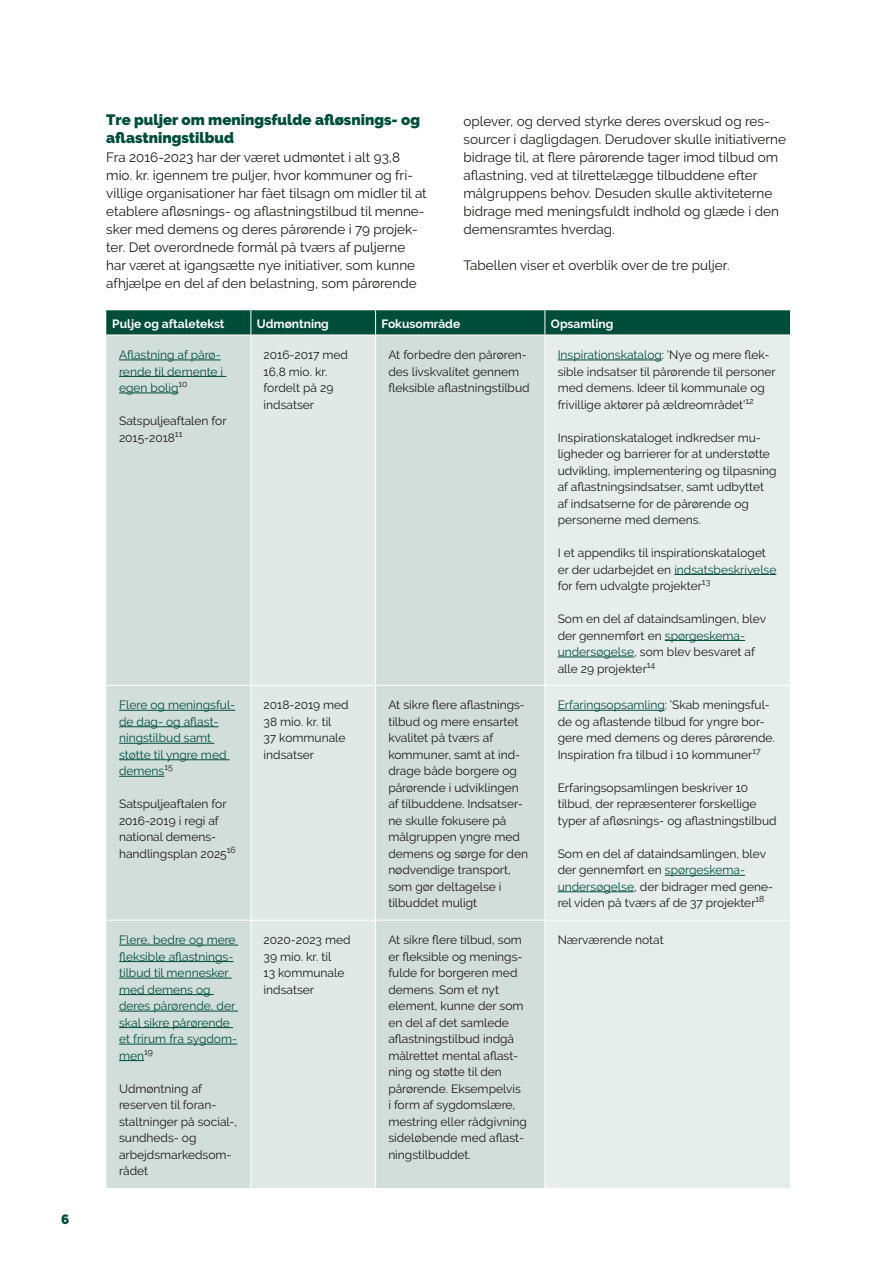
<style>
.page{position:relative;width:893px;height:1263px;background:#fff}
.page>*{position:absolute;margin:0;border:0;box-sizing:border-box;transform-origin:0 0}
.t1{font:15px/18px "Raleway Black 2";color:#004e3a}
.t2{font:13.5px/18px "Raleway Regular 2";color:#1a1a18}
.t3{font:13.5px/18px "Raleway";color:#1a1a18}
.t4{font:13.5px "Raleway Black 2";color:#004e3a}
.t5{font:12px/16.5px "Raleway";color:#1a1a18}
.t6{font:12px/16.5px "Raleway Regular 2";color:#1a1a18}
.t7{font:12px/16.5px "Raleway";color:#004e3a}
.t8{font:700 12px "Raleway";color:#fff}
.t9{font:8.7px "Raleway Regular 2";color:#1a1a18}
.s1{font-family:"Raleway"}
.s2{font-family:"Raleway Regular 2"}
.s3{font-family:"Raleway Regular 2";color:#004e3a}
.s4{font-family:"Raleway";color:#004e3a}
.s5{color:#004e3a}
</style>
<div class="page">
<div style="left:106px;top:336px;width:439px;height:852px;background:#d1deda"></div>
<div style="left:251px;top:336px;width:124px;height:852px;background:#e0e9e6"></div>
<div style="left:546px;top:336px;width:244px;height:852px;background:#e6edeb"></div>
<svg style="left:106px;top:310px;width:684px;height:25px;background:#095441"></svg>
<hr style="left:250px;top:335px;width:1px;height:350px;background:#fff">
<hr style="left:375px;top:335px;width:1px;height:350px;background:#fff">
<hr style="left:106px;top:685px;width:145px;height:1px;background:#fff">
<hr style="left:251px;top:685px;width:125px;height:1px;background:#fff">
<hr style="left:250px;top:686px;width:1px;height:234px;background:#fff">
<hr style="left:376px;top:685px;width:169px;height:1px;background:#fff">
<hr style="left:375px;top:686px;width:1px;height:234px;background:#fff">
<hr style="left:545px;top:685px;width:245px;height:1px;background:#fff">
<hr style="left:106px;top:920px;width:145px;height:1px;background:#fff">
<hr style="left:251px;top:920px;width:125px;height:1px;background:#fff">
<hr style="left:250px;top:920px;width:1px;height:268px;background:#fff">
<hr style="left:376px;top:920px;width:169px;height:1px;background:#fff">
<hr style="left:375px;top:920px;width:1px;height:268px;background:#fff">
<hr style="left:545px;top:920px;width:245px;height:1px;background:#fff">
<hr style="left:119px;top:360px;width:102px;height:1px;background:#004e3a">
<hr style="left:119px;top:376px;width:107px;height:1px;background:#004e3a">
<hr style="left:119px;top:393px;width:59px;height:1px;background:#004e3a">
<hr style="left:558px;top:360px;width:104px;height:1px;background:#004e3a">
<hr style="left:674px;top:574px;width:102px;height:1px;background:#004e3a">
<hr style="left:665px;top:640px;width:80px;height:1px;background:#004e3a">
<hr style="left:558px;top:657px;width:76px;height:1px;background:#004e3a">
<hr style="left:119px;top:710px;width:116px;height:1px;background:#004e3a">
<hr style="left:119px;top:726px;width:100px;height:1px;background:#004e3a">
<hr style="left:119px;top:743px;width:95px;height:1px;background:#004e3a">
<hr style="left:119px;top:759px;width:111px;height:1px;background:#004e3a">
<hr style="left:119px;top:776px;width:45px;height:1px;background:#004e3a">
<hr style="left:558px;top:710px;width:107px;height:1px;background:#004e3a">
<hr style="left:665px;top:875px;width:80px;height:1px;background:#004e3a">
<hr style="left:558px;top:891px;width:76px;height:1px;background:#004e3a">
<hr style="left:119px;top:945px;width:119px;height:1px;background:#004e3a">
<hr style="left:119px;top:961px;width:115px;height:1px;background:#004e3a">
<hr style="left:119px;top:978px;width:113px;height:1px;background:#004e3a">
<hr style="left:119px;top:994px;width:95px;height:1px;background:#004e3a">
<hr style="left:119px;top:1011px;width:119px;height:1px;background:#004e3a">
<hr style="left:119px;top:1027px;width:114px;height:1px;background:#004e3a">
<hr style="left:119px;top:1044px;width:118px;height:1px;background:#004e3a">
<svg style="left:119px;top:1060px;width:25px;height:1px"></svg>
<p class="t4" style="left:61px;top:1211px;width:10px">6</p>
<h2 class="t1" style="left:106px;top:110px;width:315px">Tre puljer om meningsfulde afløsnings- og aflastningstilbud</h2>
<p class="t2" style="left:106px;top:148px;width:322px"><span class="s1">Fra 2016-2023 har der været udmøntet i alt 93,8 </span>mio. kr. igennem tre puljer, hvor kommuner og fri&shy;villige organisationer har fået tilsagn om midler til at <span class="s1">etablere afløsnings- og aflastningstilbud til menne&shy;sker med demens og deres pårørende i 79 projek&shy;</span>ter. Det overordnede formål på tværs af puljerne har været at igangsætte nye initiativer, som kunne <span class="s1">afhjælpe en del af den belastning, som pårørende</span></p>
<p class="t3" style="left:463px;top:112px;width:324px"><span class="s2">oplever, og derved styrke deres overskud og res&shy;sourcer i dagligdagen. Derudover skulle initiativerne </span>bidrage til, at flere pårørende tager imod tilbud om aflastning, ved at tilrettelægge tilbuddene efter målgruppens behov. Desuden skulle aktiviteterne bidrage med meningsfuldt indhold og glæde i den <span class="s2">demensramtes hverdag.</span></p>
<p class="t3" style="left:463px;top:256px;width:268px">Tabellen viser et overblik over de tre puljer.</p>
<p class="t8" style="left:112px;top:316px;width:114px">Pulje og aftaletekst</p>
<p class="t8" style="left:257px;top:316px;width:74px">Udmøntning</p>
<p class="t8" style="left:382px;top:316px;width:80px">Fokusområde</p>
<p class="t8" style="left:551px;top:316px;width:64px">Opsamling</p>
<p class="t7" style="left:119px;top:346px;width:106px">Aflastning af pårø&shy;<span class="s2">rende til demente i </span>egen bolig<sup>10</sup></p>
<p class="t6" style="left:119px;top:412px;width:109px">Satspuljeaftalen for<br>2015-2018<sup>11</sup></p>
<p class="t6" style="left:264px;top:346px;width:86px">2016-2017 med<br>16,8 mio. kr. fordelt på 29 indsatser</p>
<p class="t5" style="left:388px;top:346px;width:143px">At forbedre den pårøren&shy;<span class="s2">des livskvalitet gennem </span>fleksible aflastningstilbud</p>
<p class="t5" style="left:558px;top:346px;width:220px"><span class="s3">Inspirationskatalog</span>: ’Nye og mere flek&shy;sible indsatser til pårørende til personer <span class="s2">med demens. Ideer til kommunale og </span>frivillige aktører på ældreområdet’<sup>12</sup></p>
<p class="t5" style="left:558px;top:429px;width:220px"><span class="s2">Inspirationskataloget indkredser mu&shy;</span>ligheder og barrierer for at understøtte <span class="s2">udvikling, implementering og tilpasning </span>af aflastningsindsatser, samt udbyttet af indsatserne for de pårørende og <span class="s2">personerne med demens.</span></p>
<p class="t6" style="left:558px;top:544px;width:220px">I et appendiks til inspirationskataloget <span class="s1">er der udarbejdet en</span> <span class="s4">indsatsbeskrivelse </span>for fem udvalgte projekter<sup>13</sup></p>
<p class="t5" style="left:558px;top:627px;width:189px">der gennemført en <span class="s5">spørgeskema-</span></p>
<p class="t5" style="left:558px;top:610px;width:210px">Som en del af dataindsamlingen, blev</p>
<p class="t5" style="left:558px;top:643px;width:199px"><span class="s5">undersøgelse</span>, som blev besvaret af <span class="s2">alle 29 projekter</span><sup>14</sup></p>
<p class="t7" style="left:119px;top:697px;width:118px"><span class="s2">Flere og meningsful&shy;</span>de dag- og aflast&shy;ningstilbud samt støtte til yngre med <span class="s2">demens</span><sup>15</sup></p>
<p class="t6" style="left:119px;top:796px;width:118px">Satspuljeaftalen for<br>2016-2019 i regi af national demens&shy;handlingsplan 2025<sup>16</sup></p>
<p class="t7" style="left:119px;top:932px;width:120px">Flere, bedre og mere fleksible aflastnings&shy;tilbud til mennesker <span class="s2">med demens og </span>deres pårørende, der skal sikre pårørende <span class="s2">et frirum fra sygdom&shy;men</span><sup>19</sup></p>
<p class="t6" style="left:119px;top:1080px;width:120px"><span class="s1">Udmøntning af </span>reserven til foran&shy;staltninger på social-, sundheds- og <span class="s1">arbejdsmarkedsom&shy;</span>rådet</p>
<p class="t6" style="left:264px;top:697px;width:87px">2018-2019 med<br>38 mio. kr. til<br>37 kommunale indsatser</p>
<p class="t5" style="left:388px;top:697px;width:141px">At sikre flere aflastnings&shy;tilbud og mere ensartet <span class="s2">kvalitet på tværs af kommuner, samt at ind&shy;</span>drage både borgere og pårørende i udviklingen af tilbuddene. Indsatser&shy;<span class="s2">ne skulle fokusere på målgruppen yngre med </span>demens og sørge for den nødvendige transport, som gør deltagelse i tilbuddet muligt</p>
<p class="t5" style="left:558px;top:697px;width:219px"><span class="s3">Erfaringsopsamling</span>: ’Skab meningsful&shy;de og aflastende tilbud for yngre bor&shy;gere med demens og deres pårørende.<br>Inspiration fra tilbud i 10 kommuner<sup>17</sup></p>
<p class="t5" style="left:558px;top:779px;width:220px">Erfaringsopsamlingen beskriver 10 tilbud, der repræsenterer forskellige typer af afløsnings- og aflastningstilbud</p>
<p class="t5" style="left:558px;top:845px;width:217px">Som en del af dataindsamlingen, blev der gennemført en <span class="s5">spørgeskema&shy;undersøgelse</span>, der bidrager med gene&shy;<span class="s2">rel viden på tværs af de 37 projekter</span></p>
<p class="t9" style="left:756px;top:894px;width:10px">18</p>
<p class="t6" style="left:264px;top:932px;width:88px">2020-2023 med<br>39 mio. kr. til<br>13 kommunale indsatser</p>
<p class="t5" style="left:388px;top:932px;width:140px">At sikre flere tilbud, som er fleksible og menings&shy;fulde for borgeren med <span class="s2">demens. Som et nyt element, kunne der som en del af det samlede </span>aflastningstilbud indgå målrettet mental aflast&shy;ning og støtte til den pårørende. Eksempelvis<br><span class="s2">i form af sygdomslære, mestring eller rådgivning </span>sideløbende med aflast&shy;ningstilbuddet.</p>
<p class="t6" style="left:558px;top:932px;width:108px">Nærværende notat</p>
</div>
